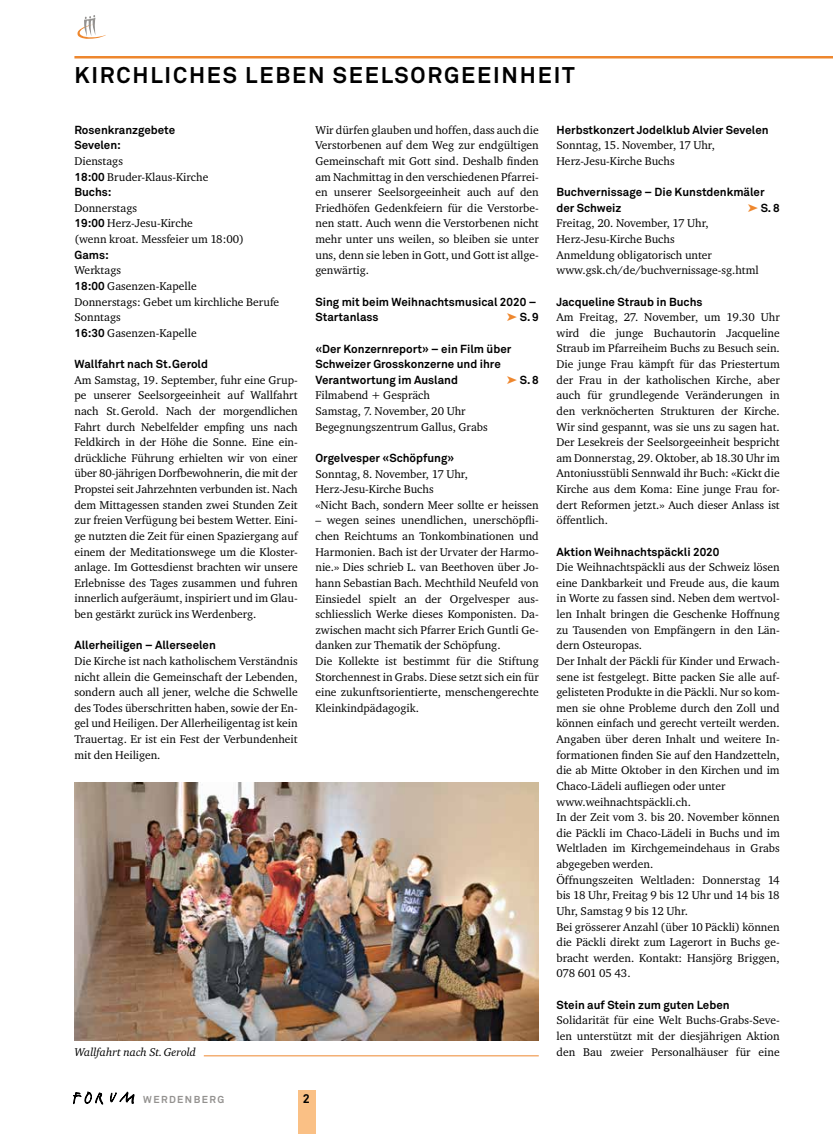
<style>
.page{position:relative;width:833px;height:1134px;background:#fff}
.page>*{position:absolute;margin:0;border:0;box-sizing:border-box;transform-origin:0 0}
.t1{font:700 22.5px "Akkurat";letter-spacing:.08em;color:#000}
.t2{font:700 12.5px "Akkurat";color:#000}
.t3{font:11.5px/15.6px "Charter ITC";color:#000}
.t4{font:700 11.5px/15.6px "Akkurat";color:#000}
.t5{font:italic 11.5px "Charter ITC";color:#000}
.t6{font:700 10px "Akkurat";letter-spacing:.14em;color:#949290}
.s1{font-family:"Akkurat";font-weight:700}
.s2{color:#ee872e}
</style>
<div class="page">
<svg style="left:110px;top:1092px;width:24px;height:11px"></svg>
<svg style="left:73px;top:1092px;width:30px;height:12px"></svg>
<div style="left:298px;top:1090px;width:17px;height:44px;background:#fac085"></div>
<hr style="left:74px;top:56px;width:759px;height:2px;background:#ee872e">
<svg style="left:77px;top:15px;width:29px;height:24px"></svg>
<hr style="left:204px;top:1056px;width:335px;height:1px;background:#ee872e">
<img style="left:74px;top:782px;width:464px;height:258px">
<h1 class="t1" style="left:74px;top:61px;width:502px">KIRCHLICHES LEBEN SEELSORGEEINHEIT</h1>
<p class="t4" style="left:74px;top:122px;width:102px">Rosenkranzgebete<br>Sevelen:</p>
<p class="t3" style="left:74px;top:153px;width:135px">Dienstags<br><span class="s1">18:00</span> Bruder-Klaus-Kirche</p>
<p class="t4" style="left:74px;top:184px;width:39px">Buchs:</p>
<p class="t3" style="left:74px;top:200px;width:171px">Donnerstags<br><span class="s1">19:00</span> Herz-Jesu-Kirche<br>(wenn kroat. Messfeier um 18:00)</p>
<p class="t4" style="left:74px;top:247px;width:36px">Gams:</p>
<p class="t3" style="left:74px;top:262px;width:206px">Werktags<br><span class="s1">18:00</span> Gasenzen-Kapelle<br>Donnerstags: Gebet um kirchliche Berufe<br>Sonntags<br><span class="s1">16:30</span> Gasenzen-Kapelle</p>
<p class="t4" style="left:74px;top:356px;width:135px">Wallfahrt nach St.Gerold</p>
<p class="t3" style="left:74px;top:372px;width:225px;text-align:justify">Am Samstag, 19. September, fuhr eine Grup&shy;pe unserer Seelsorgeeinheit auf Wallfahrt nach St.Gerold. Nach der morgendlichen Fahrt durch Nebelfelder empfing uns nach Feldkirch in der Höhe die Sonne. Eine ein&shy;drückliche Führung erhielten wir von einer über 80-jährigen Dorfbewohnerin, die mit der Propstei seit Jahrzehnten verbunden ist. Nach dem Mittagessen standen zwei Stunden Zeit zur freien Verfügung bei bestem Wetter. Eini&shy;ge nutzten die Zeit für einen Spaziergang auf einem der Meditationswege um die Kloster&shy;anlage. Im Gottesdienst brachten wir unsere Erlebnisse des Tages zusammen und fuhren innerlich aufgeräumt, inspiriert und im Glau&shy;ben gestärkt zurück ins Werdenberg.</p>
<p class="t4" style="left:74px;top:637px;width:143px">Allerheiligen – Allerseelen</p>
<p class="t3" style="left:74px;top:653px;width:225px;text-align:justify">Die Kirche ist nach katholischem Verständnis nicht allein die Gemeinschaft der Lebenden, sondern auch all jener, welche die Schwelle des Todes überschritten haben, sowie der En&shy;gel und Heiligen. Der Allerheiligentag ist kein Trauertag. Er ist ein Fest der Verbundenheit mit den Heiligen.</p>
<p class="t3" style="left:315px;top:122px;width:225px;text-align:justify">Wir dürfen glauben und hoffen, dass auch die Verstorbenen auf dem Weg zur endgültigen Gemeinschaft mit Gott sind. Deshalb finden am Nachmittag in den verschiedenen Pfarrei&shy;en unserer Seelsorgeeinheit auch auf den Friedhöfen Gedenkfeiern für die Verstorbe&shy;nen statt. Auch wenn die Verstorbenen nicht mehr unter uns weilen, so bleiben sie unter uns, denn sie leben in Gott, und Gott ist allge&shy;genwärtig.</p>
<p class="t4" style="left:315px;top:294px;width:222px">Sing mit beim Weihnachtsmusical 2020 –<br>Startanlass</p>
<p class="t4" style="left:507px;top:309px;width:33px"><span class="s2">➤</span> S. 9</p>
<p class="t4" style="left:315px;top:340px;width:197px">«Der Konzernreport» – ein Film über<br>Schweizer Grosskonzerne und ihre<br>Verantwortung im Ausland</p>
<p class="t4" style="left:507px;top:372px;width:33px"><span class="s2">➤</span> S. 8</p>
<p class="t3" style="left:315px;top:387px;width:174px">Filmabend + Gespräch<br>Samstag, 7. November, 20 Uhr<br>Begegnungszentrum Gallus, Grabs</p>
<p class="t4" style="left:315px;top:450px;width:140px">Orgelvesper «Schöpfung»</p>
<p class="t3" style="left:315px;top:465px;width:225px">Sonntag, 8. November, 17 Uhr,<br>Herz-Jesu-Kirche Buchs<br>«Nicht Bach, sondern Meer sollte er heissen</p>
<p class="t3" style="left:315px;top:512px;width:225px">– wegen seines unendlichen, unerschöpfli&shy;chen Reichtums an Tonkombinationen und Harmonien. Bach ist der Urvater der Harmo&shy;nie.» Dies schrieb L. van Beethoven über Jo&shy;hann Sebastian Bach. Mechthild Neufeld von Einsiedel spielt an der Orgelvesper aus&shy;schliesslich Werke dieses Komponisten. Da&shy;zwischen macht sich Pfarrer Erich Guntli Ge&shy;danken zur Thematik der Schöpfung.<br>Die Kollekte ist bestimmt für die Stiftung Storchennest in Grabs. Diese setzt sich ein für eine zukunftsorientierte, menschengerechte Kleinkindpädagogik.</p>
<p class="t4" style="left:556px;top:122px;width:214px">Herbstkonzert Jodelklub Alvier Sevelen</p>
<p class="t3" style="left:556px;top:137px;width:160px">Sonntag, 15. November, 17 Uhr,<br>Herz-Jesu-Kirche Buchs</p>
<p class="t4" style="left:556px;top:184px;width:210px">Buchvernissage – Die Kunstdenkmäler der Schweiz</p>
<p class="t4" style="left:747px;top:200px;width:33px"><span class="s2">➤</span> S. 8</p>
<p class="t3" style="left:556px;top:215px;width:204px">Freitag, 20. November, 17 Uhr,<br>Herz-Jesu-Kirche Buchs<br>Anmeldung obligatorisch unter www.gsk.ch/de/buchvernissage-sg.html</p>
<p class="t4" style="left:556px;top:294px;width:148px">Jacqueline Straub in Buchs</p>
<p class="t3" style="left:556px;top:309px;width:225px;text-align:justify">Am Freitag, 27. November, um 19.30 Uhr wird die junge Buchautorin Jacqueline Straub im Pfarreiheim Buchs zu Besuch sein.<br>Die junge Frau kämpft für das Priestertum der Frau in der katholischen Kirche, aber auch für grundlegende Veränderungen in den verknöcherten Strukturen der Kirche.<br>Wir sind gespannt, was sie uns zu sagen hat.<br>Der Lesekreis der Seelsorgeeinheit bespricht am Donnerstag, 29. Oktober, ab 18.30 Uhr im Antoniusstübli Sennwald ihr Buch: «Kickt die Kirche aus dem Koma: Eine junge Frau for&shy;dert Reformen jetzt.» Auch dieser Anlass ist öffentlich.</p>
<p class="t4" style="left:556px;top:543px;width:164px">Aktion Weihnachtspäckli 2020</p>
<p class="t3" style="left:556px;top:559px;width:225px">Die Weihnachtspäckli aus der Schweiz lösen eine Dankbarkeit und Freude aus, die kaum in Worte zu fassen sind. Neben dem wertvol&shy;len Inhalt bringen die Geschenke Hoffnung zu Tausenden von Empfängern in den Län&shy;dern Osteuropas.<br>Der Inhalt der Päckli für Kinder und Erwach&shy;sene ist festgelegt. Bitte packen Sie alle auf&shy;gelisteten Produkte in die Päckli. Nur so kom&shy;men sie ohne Probleme durch den Zoll und können einfach und gerecht verteilt werden.<br>Angaben über deren Inhalt und weitere In&shy;formationen finden Sie auf den Handzetteln, die ab Mitte Oktober in den Kirchen und im Chaco-Lädeli aufliegen oder unter www.weihnachtspäckli.ch.<br>In der Zeit vom 3. bis 20. November können die Päckli im Chaco-Lädeli in Buchs und im Weltladen im Kirchgemeindehaus in Grabs abgegeben werden.<br>Öffnungszeiten Weltladen: Donnerstag 14 bis 18 Uhr, Freitag 9 bis 12 Uhr und 14 bis 18<br>Uhr, Samstag 9 bis 12 Uhr.<br>Bei grösserer Anzahl (über 10 Päckli) können die Päckli direkt zum Lagerort in Buchs ge&shy;bracht werden. Kontakt: Hansjörg Briggen, 078 601 05 43.</p>
<p class="t4" style="left:556px;top:997px;width:175px">Stein auf Stein zum guten Leben</p>
<p class="t3" style="left:556px;top:1012px;width:225px">Solidarität für eine Welt Buchs-Grabs-Seve&shy;len unterstützt mit der diesjährigen Aktion</p>
<p class="t5" style="left:74px;top:1045px;width:123px">Wallfahrt nach St.Gerold</p>
<p class="t3" style="left:556px;top:1043px;width:225px">den Bau zweier Personalhäuser für eine</p>
<p class="t6" style="left:143px;top:1093px;width:82px">WERDENBERG</p>
<p class="t2" style="left:303px;top:1090px;width:9px">2</p>
</div>
